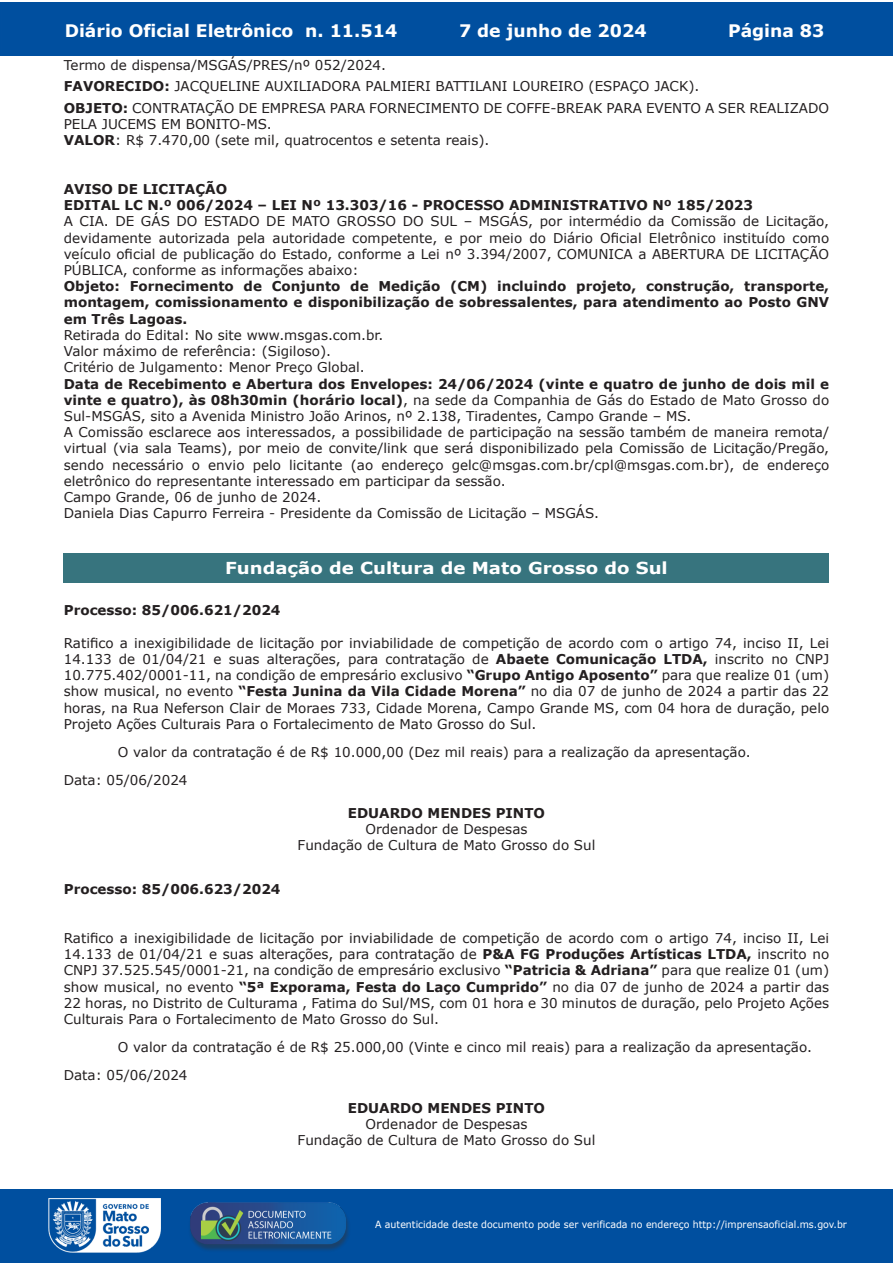
<style>
.page{position:relative;width:893px;height:1263px;background:#fff}
.page>*{position:absolute;margin:0;border:0;box-sizing:border-box;transform-origin:0 0}
.t1{font:700 17.25px "Verdana";color:#fff}
.t2{font:700 16.5px "Verdana";color:#fff;scale:1.1 1}
.t3{font:13.5px/16.2px "Verdana";color:#231f20}
.t4{font:700 13.5px/16.2px "Verdana";color:#231f20}
.t5{font:9.9px "Verdana";color:#fff;scale:.95 1}
.s1{font-weight:700}
</style>
<div class="page">
<div style="left:0;top:2px;width:893px;height:53px;background:#004f9f"></div>
<div style="left:1px;top:1189px;width:892px;height:74px;background:#004f9f"></div>
<img style="left:49px;top:1198px;width:111px;height:54px">
<img style="left:185px;top:1201px;width:168px;height:54px">
<div style="left:64px;top:553px;width:765px;height:30px;background:#37747e"></div>
<p class="t1" style="left:65px;top:18px;width:334px">Diário Oficial Eletrônico n. 11.514</p>
<p class="t1" style="left:459px;top:18px;width:189px">7 de junho de 2024</p>
<p class="t1" style="left:728px;top:18px;width:98px">Página 83</p>
<p class="t3" style="left:64px;top:54px;width:767px;line-height:21.6px">Termo de dispensa/MSGÁS/PRES/nº 052/2024.<br><span class="s1">FAVORECIDO:</span> JACQUELINE AUXILIADORA PALMIERI BATTILANI LOUREIRO (ESPAÇO JACK).<br><span class="s1">OBJETO:</span> CONTRATAÇÃO DE EMPRESA PARA FORNECIMENTO DE COFFE-BREAK PARA EVENTO A SER REALIZADO</p>
<p class="t3" style="left:64px;top:116px;width:427px">PELA JUCEMS EM BONITO-MS.<br><span class="s1">VALOR</span>: R$ 7.470,00 (sete mil, quatrocentos e setenta reais).</p>
<p class="t4" style="left:64px;top:181px;width:691px">AVISO DE LICITAÇÃO<br>EDITAL LC N.º 006/2024 – LEI Nº 13.303/16 - PROCESSO ADMINISTRATIVO Nº 185/2023</p>
<p class="t3" style="left:64px;top:213px;width:767px;text-align:justify">A CIA. DE GÁS DO ESTADO DE MATO GROSSO DO SUL – MSGÁS, por intermédio da Comissão de Licitação, devidamente autorizada pela autoridade competente, e por meio do Diário Oficial Eletrônico instituído como veículo oficial de publicação do Estado, conforme a Lei nº 3.394/2007, COMUNICA a ABERTURA DE LICITAÇÃO PÚBLICA, conforme as informações abaixo:</p>
<p class="t4" style="left:64px;top:278px;width:767px;text-align:justify">Objeto: Fornecimento de Conjunto de Medição (CM) incluindo projeto, construção, transporte, montagem, comissionamento e disponibilização de sobressalentes, para atendimento ao Posto GNV em Três Lagoas.</p>
<p class="t3" style="left:64px;top:327px;width:321px">Retirada do Edital: No site www.msgas.com.br.<br>Valor máximo de referência: (Sigiloso).<br>Critério de Julgamento: Menor Preço Global.</p>
<p class="t3" style="left:64px;top:375px;width:767px"><span class="s1">Data de Recebimento e Abertura dos Envelopes: 24/06/2024 (vinte e quatro de junho de dois mil e vinte e quatro), às 08h30min (horário local)</span>, na sede da Companhia de Gás do Estado de Mato Grosso do Sul-MSGÁS, sito a Avenida Ministro João Arinos, nº 2.138, Tiradentes, Campo Grande – MS.<br>A Comissão esclarece aos interessados, a possibilidade de participação na sessão também de maneira remota/ virtual (via sala Teams), por meio de convite/link que será disponibilizado pela Comissão de Licitação/Pregão, sendo necessário o envio pelo licitante (ao endereço gelc@msgas.com.br/cpl@msgas.com.br), de endereço eletrônico do representante interessado em participar da sessão.<br>Campo Grande, 06 de junho de 2024.<br>Daniela Dias Capurro Ferreira - Presidente da Comissão de Licitação – MSGÁS.</p>
<p class="t2" style="left:225px;top:557px;width:404px">Fundação de Cultura de Mato Grosso do Sul</p>
<p class="t4" style="left:64px;top:602px;width:218px">Processo: 85/006.621/2024</p>
<p class="t3" style="left:64px;top:635px;width:767px;text-align:justify">Ratifico a inexigibilidade de licitação por inviabilidade de competição de acordo com o artigo 74, inciso II, Lei 14.133 de 01/04/21 e suas alterações, para contratação de <span class="s1">Abaete Comunicação LTDA,</span> inscrito no CNPJ 10.775.402/0001-11, na condição de empresário exclusivo <span class="s1">“Grupo Antigo Aposento”</span> para que realize 01 (um) show musical, no evento <span class="s1">“Festa Junina da Vila Cidade Morena”</span> no dia 07 de junho de 2024 a partir das 22 horas, na Rua Neferson Clair de Moraes 733, Cidade Morena, Campo Grande MS, com 04 hora de duração, pelo Projeto Ações Culturais Para o Fortalecimento de Mato Grosso do Sul.</p>
<p class="t3" style="left:64px;top:738px;width:688px;line-height:28.2px;text-indent:54px">O valor da contratação é de R$ 10.000,00 (Dez mil reais) para a realização da apresentação.<br>Data: 05/06/2024</p>
<p class="t4" style="left:348px;top:804px;width:199px">EDUARDO MENDES PINTO</p>
<p class="t3" style="left:298px;top:821px;width:299px;text-align:center">Ordenador de Despesas<br>Fundação de Cultura de Mato Grosso do Sul</p>
<p class="t4" style="left:64px;top:881px;width:218px">Processo: 85/006.623/2024</p>
<p class="t3" style="left:64px;top:930px;width:767px;text-align:justify">Ratifico a inexigibilidade de licitação por inviabilidade de competição de acordo com o artigo 74, inciso II, Lei 14.133 de 01/04/21 e suas alterações, para contratação de <span class="s1">P&amp;A FG Produções Artísticas LTDA,</span> inscrito no CNPJ 37.525.545/0001-21, na condição de empresário exclusivo <span class="s1">“Patricia &amp; Adriana”</span> para que realize 01 (um) show musical, no evento <span class="s1">“5ª Exporama, Festa do Laço Cumprido”</span> no dia 07 de junho de 2024 a partir das 22 horas, no Distrito de Culturama , Fatima do Sul/MS, com 01 hora e 30 minutos de duração, pelo Projeto Ações Culturais Para o Fortalecimento de Mato Grosso do Sul.</p>
<p class="t3" style="left:64px;top:1033px;width:750px;line-height:28.2px;text-indent:54px">O valor da contratação é de R$ 25.000,00 (Vinte e cinco mil reais) para a realização da apresentação.<br>Data: 05/06/2024</p>
<p class="t4" style="left:348px;top:1099px;width:199px">EDUARDO MENDES PINTO</p>
<p class="t3" style="left:298px;top:1116px;width:299px;text-align:center">Ordenador de Despesas<br>Fundação de Cultura de Mato Grosso do Sul</p>
<p class="t5" style="left:375px;top:1218px;width:498px">A autenticidade deste documento pode ser verificada no endereço http://imprensaoficial.ms.gov.br</p>
</div>
